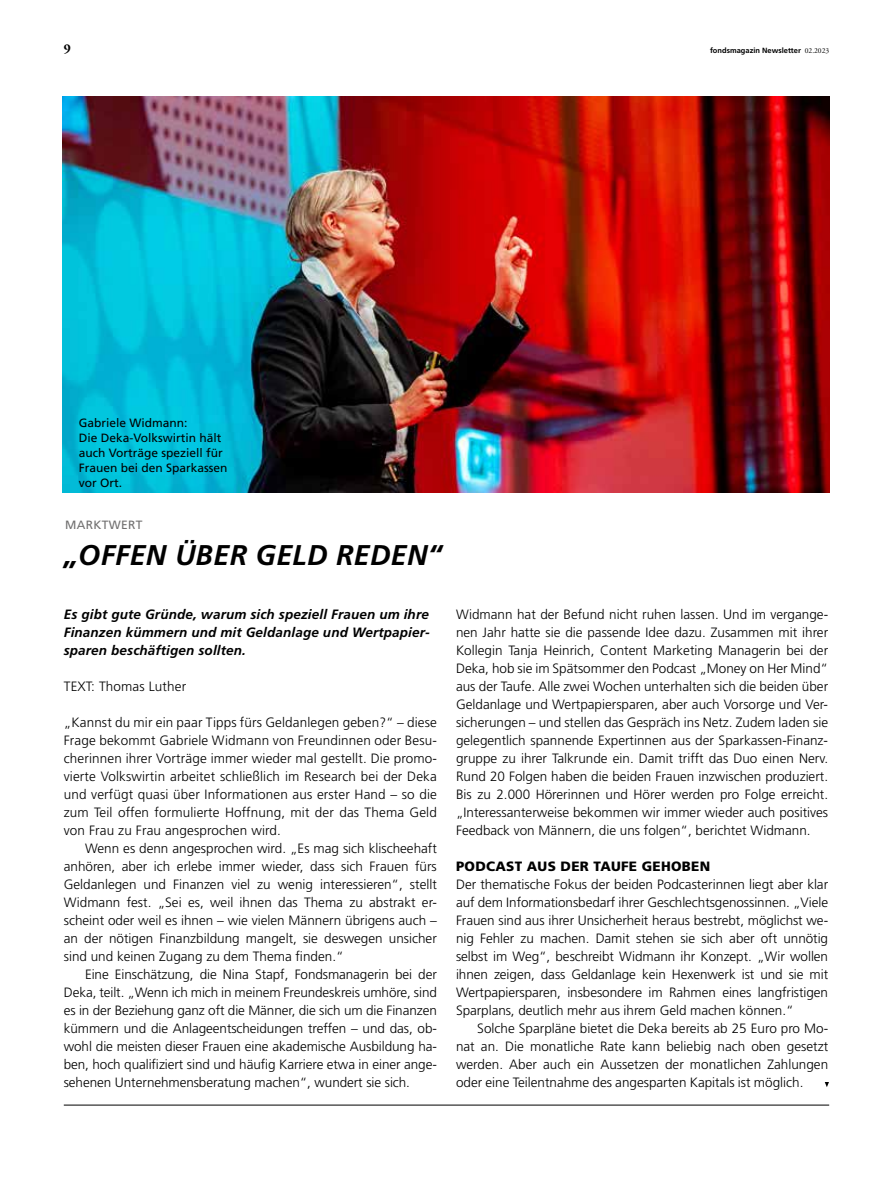
<style>
.page{position:relative;width:893px;height:1191px;background:#fff}
.page>*{position:absolute;margin:0;border:0;box-sizing:border-box;transform-origin:0 0}
.t1{font:italic 700 28.5px "Deka Frutiger Mac";letter-spacing:.01em;color:#000}
.t2{font:300 13.5px/18px "Deka Frutiger Mac";color:#000;text-align:justify}
.t3{font:italic 700 13.5px/18px "Deka Frutiger Mac";letter-spacing:.01em;color:#000;text-align:justify}
.t4{font:900 13.5px "Deka Frutiger Mac";letter-spacing:.02em;color:#000}
.t5{font:700 13.5px "Deka A Garamond Mac";color:#000}
.t6{font:12px/15px "Deka Frutiger Mac";color:#000}
.t7{font:12px "Deka Frutiger Mac";letter-spacing:.03em;color:#706f6f}
.t8{font:700 7.5px "Deka Frutiger Mac";color:#000}
.s1{font-family:"Deka A Garamond Mac";font-weight:400}
</style>
<div class="page">
<svg style="left:825px;top:1082px;width:4px;height:5px"></svg>
<img style="left:63px;top:97px;width:766px;height:396px">
<hr style="left:64px;top:1104px;width:765px;height:1px;background:#000">
<p class="t5" style="left:64px;top:41px;width:9px">9</p>
<p class="t8" style="left:710px;top:46px;width:121px">fondsmagazin Newsletter <span class="s1">02.2023</span></p>
<p class="t6" style="left:79px;top:415px;width:150px">Gabriele Widmann:<br>Die Deka-Volkswirtin hält auch Vorträge speziell für<br>Frauen bei den Sparkassen vor Ort.</p>
<p class="t7" style="left:65px;top:518px;width:79px">MARKTWERT</p>
<h1 class="t1" style="left:64px;top:539px;width:380px">„OFFEN ÜBER GELD REDEN“</h1>
<p class="t3" style="left:64px;top:605px;width:368px">Es gibt gute Gründe, warum sich speziell Frauen um ihre Finanzen kümmern und mit Geldanlage und Wertpapier&shy;sparen beschäftigen sollten.</p>
<p class="t2" style="left:64px;top:677px;width:124px">TEXT: Thomas Luther</p>
<p class="t2" style="left:64px;top:713px;width:375px">„Kannst du mir ein paar Tipps fürs Geldanlegen geben?“ – diese Frage bekommt Gabriele Widmann von Freundinnen oder Besu&shy;cherinnen ihrer Vorträge immer wieder mal gestellt. Die promo&shy;vierte Volkswirtin arbeitet schließlich im Research bei der Deka und verfügt quasi über Informationen aus erster Hand – so die zum Teil offen formulierte Hoffnung, mit der das Thema Geld von Frau zu Frau angesprochen wird.</p>
<p class="t2" style="left:64px;top:839px;width:375px;text-indent:21px">Wenn es denn angesprochen wird. „Es mag sich klischeehaft anhören, aber ich erlebe immer wieder, dass sich Frauen fürs Geldanlegen und Finanzen viel zu wenig interessieren“, stellt Widmann fest. „Sei es, weil ihnen das Thema zu abstrakt er&shy;scheint oder weil es ihnen – wie vielen Männern übrigens auch – an der nötigen Finanzbildung mangelt, sie deswegen unsicher sind und keinen Zugang zu dem Thema finden.“</p>
<p class="t2" style="left:64px;top:965px;width:375px;text-indent:21px">Eine Einschätzung, die Nina Stapf, Fondsmanagerin bei der Deka, teilt. „Wenn ich mich in meinem Freundeskreis umhöre, sind es in der Beziehung ganz oft die Männer, die sich um die Finanzen kümmern und die Anlageentscheidungen treffen – und das, ob&shy;wohl die meisten dieser Frauen eine akademische Ausbildung ha&shy;ben, hoch qualifiziert sind und häufig Karriere etwa in einer ange&shy;sehenen Unternehmensberatung machen“, wundert sie sich.</p>
<p class="t2" style="left:456px;top:605px;width:374px">Widmann hat der Befund nicht ruhen lassen. Und im vergange&shy;nen Jahr hatte sie die passende Idee dazu. Zusammen mit ihrer Kollegin Tanja Heinrich, Content Marketing Managerin bei der Deka, hob sie im Spätsommer den Podcast „Money on Her Mind“ aus der Taufe. Alle zwei Wochen unterhalten sich die beiden über Geldanlage und Wertpapiersparen, aber auch Vorsorge und Ver&shy;sicherungen – und stellen das Gespräch ins Netz. Zudem laden sie gelegentlich spannende Expertinnen aus der Sparkassen-Finanz&shy;gruppe zu ihrer Talkrunde ein. Damit trifft das Duo einen Nerv.<br>Rund 20 Folgen haben die beiden Frauen inzwischen produziert.<br>Bis zu 2.000 Hörerinnen und Hörer werden pro Folge erreicht. „Interessanterweise bekommen wir immer wieder auch positives Feedback von Männern, die uns folgen“, berichtet Widmann.</p>
<p class="t4" style="left:456px;top:859px;width:256px">PODCAST AUS DER TAUFE GEHOBEN</p>
<p class="t2" style="left:456px;top:875px;width:374px">Der thematische Fokus der beiden Podcasterinnen liegt aber klar auf dem Informationsbedarf ihrer Geschlechtsgenossinnen. „Viele Frauen sind aus ihrer Unsicherheit heraus bestrebt, möglichst we&shy;nig Fehler zu machen. Damit stehen sie sich aber oft unnötig selbst im Weg“, beschreibt Widmann ihr Konzept. „Wir wollen ihnen zeigen, dass Geldanlage kein Hexenwerk ist und sie mit Wertpapiersparen, insbesondere im Rahmen eines langfristigen Sparplans, deutlich mehr aus ihrem Geld machen können.“</p>
<p class="t2" style="left:456px;top:1019px;width:374px;text-indent:21px">Solche Sparpläne bietet die Deka bereits ab 25 Euro pro Mo&shy;nat an. Die monatliche Rate kann beliebig nach oben gesetzt werden. Aber auch ein Aussetzen der monatlichen Zahlungen oder eine Teilentnahme des angesparten Kapitals ist möglich.</p>
</div>
